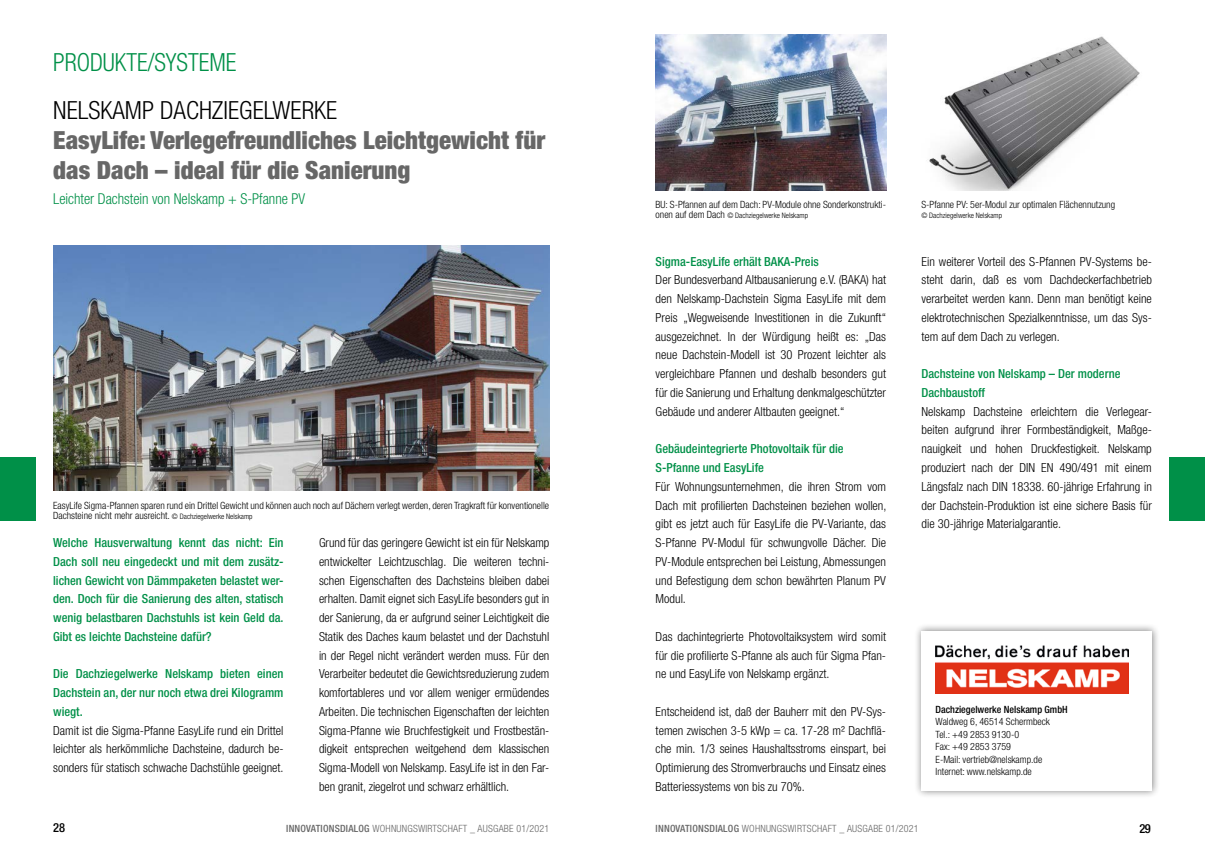
<style>
.page{position:relative;width:1205px;height:851px;background:#fff}
.page>*{position:absolute;margin:0;border:0;box-sizing:border-box;transform-origin:0 0}
.t1{font:900 condensed 25px/30px "Helvetica Neue LT Std";color:#676767}
.t2{font:300 condensed 25px "Helvetica Neue LT Std";color:#000}
.t3{font:300 condensed 25px "Helvetica Neue LT Std";color:#009048;scale:.96 1}
.t4{font:300 condensed 15px "Helvetica Neue LT Std";color:#009048}
.t5{font:300 condensed 12.5px/18.8px "Helvetica Neue LT Std";color:#000;text-align:justify}
.t6{font:500 condensed 12.5px/18.8px "Helvetica Neue LT Std";color:#009048}
.t7{font:500 condensed 12.5px "Helvetica Neue LT Std";color:#000}
.t8{font:300 condensed 10px/12.5px "Helvetica Neue LT Std";color:#000}
.t9{font:300 condensed 10px "Helvetica Neue LT Std";letter-spacing:.02em;color:#676767}
.t10{font:500 condensed 10px "Helvetica Neue LT Std";color:#000}
.t11{font:300 condensed 7.5px "Helvetica Neue LT Std";color:#000}
.s1{font-size:7.5px}
.s2{font-size:10px}
.s3{font-weight:500}
</style>
<div class="page">
<div style="left:913px;top:623px;width:247px;height:175px;background:#000;opacity:.5"></div>
<div style="left:921px;top:631px;width:231px;height:159px;background:#fff"></div>
<img style="left:53px;top:246px;width:496px;height:244px">
<img style="left:656px;top:34px;width:230px;height:156px">
<img style="left:929px;top:36px;width:211px;height:154px">
<img style="left:936px;top:645px;width:192px;height:48px">
<div style="left:1169px;top:457px;width:36px;height:64px;background:#009048"></div>
<div style="left:0;top:457px;width:35px;height:64px;background:#009048"></div>
<h1 class="t3" style="left:53px;top:48px;width:193px">PRODUKTE/SYSTEME</h1>
<h1 class="t2" style="left:53px;top:96px;width:286px">NELSKAMP DACHZIEGELWERKE</h1>
<h1 class="t1" style="left:53px;top:125px;width:493px">EasyLife: Verlegefreundliches Leichtgewicht für das Dach – ideal für die Sanierung</h1>
<p class="t4" style="left:53px;top:190px;width:254px">Leichter Dachstein von Nelskamp + S-Pfanne PV</p>
<p class="t8" style="left:53px;top:500px;width:497px;line-height:10px">EasyLife Sigma-Pfannen sparen rund ein Drittel Gewicht und können auch noch auf Dächern verlegt werden, deren Tragkraft für konventionelle<br>Dachsteine nicht mehr ausreicht. <span class="s1">© Dachziegelwerke Nelskamp</span></p>
<p class="t6" style="left:53px;top:533px;width:232px;text-align:justify">Welche Hausverwaltung kennt das nicht: Ein Dach soll neu eingedeckt und mit dem zusätz&shy;lichen Gewicht von Dämmpaketen belastet wer&shy;den. Doch für die Sanierung des alten, statisch wenig belastbaren Dachstuhls ist kein Geld da.<br>Gibt es leichte Dachsteine dafür?</p>
<p class="t6" style="left:53px;top:664px;width:232px;text-align:justify">Die Dachziegelwerke Nelskamp bieten einen Dachstein an, der nur noch etwa drei Kilogramm wiegt.</p>
<p class="t5" style="left:53px;top:720px;width:232px">Damit ist die Sigma-Pfanne EasyLife rund ein Drittel leichter als herkömmliche Dachsteine, dadurch be&shy;sonders für statisch schwache Dachstühle geeignet.</p>
<p class="t5" style="left:319px;top:533px;width:232px">Grund für das geringere Gewicht ist ein für Nelskamp entwickelter Leichtzuschlag. Die weiteren techni&shy;schen Eigenschaften des Dachsteins bleiben dabei erhalten. Damit eignet sich EasyLife besonders gut in der Sanierung, da er aufgrund seiner Leichtigkeit die Statik des Daches kaum belastet und der Dachstuhl in der Regel nicht verändert werden muss. Für den Verarbeiter bedeutet die Gewichtsreduzierung zudem komfortableres und vor allem weniger ermüdendes Arbeiten. Die technischen Eigenschaften der leichten Sigma-Pfanne wie Bruchfestigkeit und Frostbestän&shy;digkeit entsprechen weitgehend dem klassischen Sigma-Modell von Nelskamp. EasyLife ist in den Far&shy;ben granit, ziegelrot und schwarz erhältlich.</p>
<p class="t8" style="left:656px;top:198px;width:232px">BU: S-Pfannen auf dem Dach: PV-Module ohne Sonderkonstrukti-</p>
<p class="t11" style="left:656px;top:211px;width:154px"><span class="s2">onen auf dem Dach</span> © Dachziegelwerke Nelskamp</p>
<p class="t6" style="left:656px;top:251px;width:165px">Sigma-EasyLife erhält BAKA-Preis</p>
<p class="t5" style="left:656px;top:270px;width:232px">Der Bundesverband Altbausanierung e.V. (BAKA) hat den Nelskamp-Dachstein Sigma EasyLife mit dem Preis „Wegweisende Investitionen in die Zukunft“ ausgezeichnet. In der Würdigung heißt es: „Das neue Dachstein-Modell ist 30 Prozent leichter als vergleichbare Pfannen und deshalb besonders gut für die Sanierung und Erhaltung denkmalgeschützter Gebäude und anderer Altbauten geeignet.“</p>
<p class="t6" style="left:656px;top:439px;width:189px">Gebäudeintegrierte Photovoltaik für die<br>S-Pfanne und EasyLife</p>
<p class="t5" style="left:656px;top:477px;width:232px">Für Wohnungsunternehmen, die ihren Strom vom Dach mit profilierten Dachsteinen beziehen wollen, gibt es jetzt auch für EasyLife die PV-Variante, das S-Pfanne PV-Modul für schwungvolle Dächer. Die PV-Module entsprechen bei Leistung, Abmessungen und Befestigung dem schon bewährten Planum PV Modul.</p>
<p class="t5" style="left:656px;top:627px;width:232px">Das dachintegrierte Photovoltaiksystem wird somit für die profilierte S-Pfanne als auch für Sigma Pfan&shy;ne und EasyLife von Nelskamp ergänzt.</p>
<p class="t5" style="left:656px;top:702px;width:232px">Entscheidend ist, daß der Bauherr mit den PV-Sys&shy;temen zwischen 3-5 kWp = ca. 17-28 m² Dachflä&shy;che min. 1/3 seines Haushaltsstroms einspart, bei Optimierung des Stromverbrauchs und Einsatz eines Batteriessystems von bis zu 70%.</p>
<p class="t8" style="left:921px;top:198px;width:195px">S-Pfanne PV: 5er-Modul zur optimalen Flächennutzung</p>
<p class="t11" style="left:921px;top:211px;width:82px">© Dachziegelwerke Nelskamp</p>
<p class="t5" style="left:921px;top:252px;width:232px">Ein weiterer Vorteil des S-Pfannen PV-Systems be&shy;steht darin, daß es vom Dachdeckerfachbetrieb verarbeitet werden kann. Denn man benötigt keine elektrotechnischen Spezialkenntnisse, um das Sys&shy;tem auf dem Dach zu verlegen.</p>
<p class="t6" style="left:921px;top:364px;width:201px">Dachsteine von Nelskamp – Der moderne<br>Dachbaustoff</p>
<p class="t5" style="left:921px;top:402px;width:232px">Nelskamp Dachsteine erleichtern die Verlegear&shy;beiten aufgrund ihrer Formbeständigkeit, Maßge&shy;nauigkeit und hohen Druckfestigkeit. Nelskamp produziert nach der DIN EN 490/491 mit einem Längsfalz nach DIN 18338. 60-jährige Erfahrung in der Dachstein-Produktion ist eine sichere Basis für die 30-jährige Materialgarantie.</p>
<p class="t10" style="left:935px;top:703px;width:134px">Dachziegelwerke Nelskamp GmbH</p>
<p class="t8" style="left:935px;top:715px;width:116px">Waldweg 6, 46514 Schermbeck<br>Tel.: +49 2853 9130-0<br>Fax: +49 2853 3759<br>E-Mail: vertrieb@nelskamp.de<br>Internet: www.nelskamp.de</p>
<p class="t7" style="left:53px;top:820px;width:13px">28</p>
<p class="t9" style="left:286px;top:822px;width:265px"><span class="s3">INNOVATIONSDIALOG</span> WOHNUNGSWIRTSCHAFT _ AUSGABE 01/2021</p>
<p class="t9" style="left:656px;top:822px;width:265px"><span class="s3">INNOVATIONSDIALOG</span> WOHNUNGSWIRTSCHAFT _ AUSGABE 01/2021</p>
<p class="t7" style="left:1139px;top:821px;width:13px">29</p>
</div>
